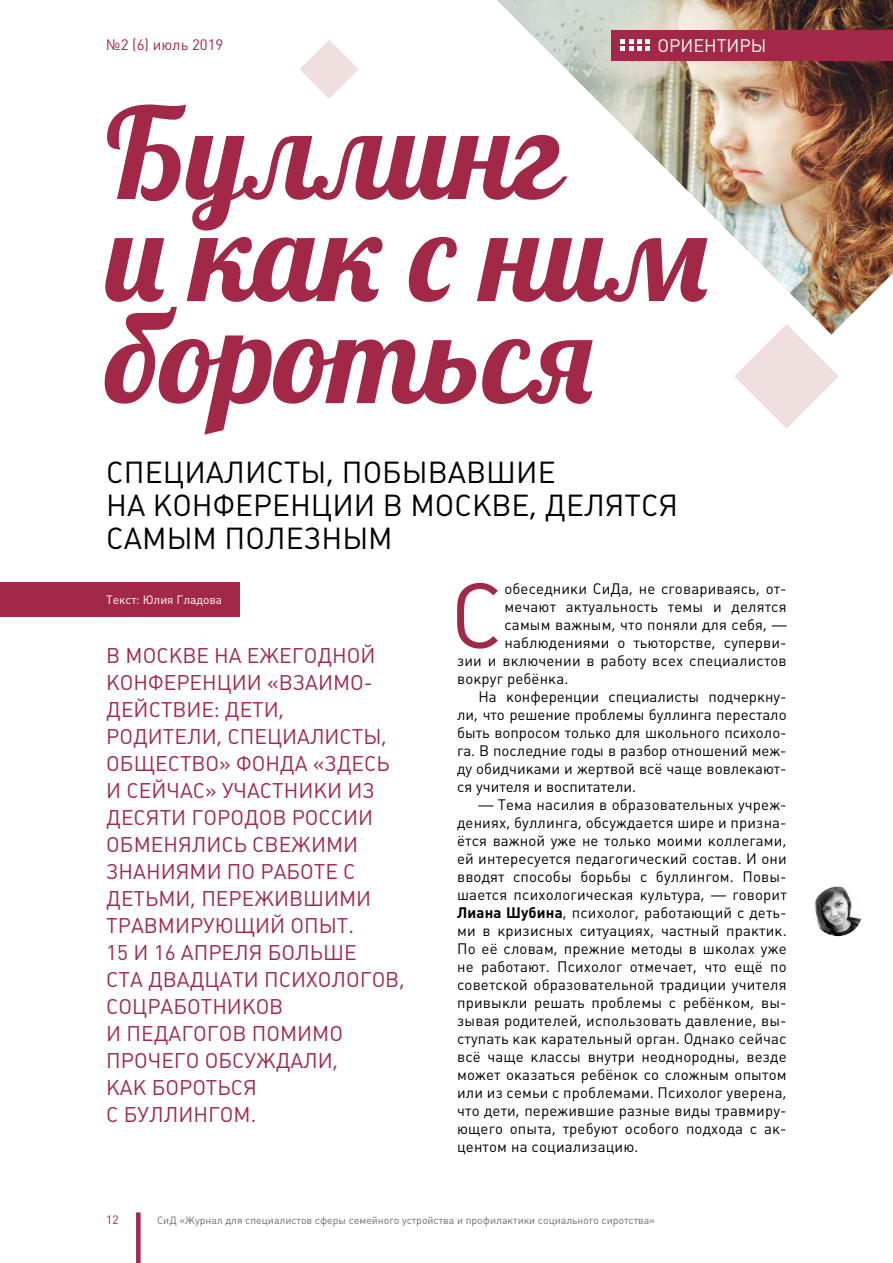
<style>
.page{position:relative;width:893px;height:1263px;background:#fff}
.page>*{position:absolute;margin:0;border:0;box-sizing:border-box;transform-origin:0 0}
.t1{font:126px/102px "Lobster";color:#a22848}
.t2{font:90.9px "Plumb";color:#a22848}
.t3{font:30px/33px "Plumb";color:#000}
.t4{font:21px/27px "Plumb";color:#a22848}
.t5{font:18px "Plumb";color:#fff}
.t6{font:15px/18px "Plumb";letter-spacing:.01em;color:#000;text-align:justify}
.t7{font:15px "Plumb";color:#a22848}
.t8{font:12px "Plumb";color:#fff}
.t9{font:12px "Plumb";color:#a22848}
.t10{font:10.5px "Plumb";color:#6d6e71}
.s1{font-weight:700}
</style>
<div class="page">
<svg style="left:734px;top:335px;width:105px;height:94px"></svg>
<svg style="left:300px;top:40px;width:59px;height:59px"></svg>
<div style="left:0;top:583px;width:240px;height:34px;background:#a22848"></div>
<img style="left:813px;top:887px;width:49px;height:49px;border-radius:25px">
<img style="left:497px;top:0;width:396px;height:335px">
<div style="left:611px;top:30px;width:282px;height:30px;background:#a22848"></div>
<div style="left:136px;top:1212px;width:5px;height:51px;background:#a22848"></div>
<svg style="left:620px;top:39px;width:30px;height:12px"></svg>
<p class="t7" style="left:106px;top:37px;width:119px">№2 (6) июль 2019</p>
<p class="t5" style="left:657px;top:35px;width:110px">ОРИЕНТИРЫ</p>
<h1 class="t1" style="left:106px;top:116px;width:607px">Буллинг<br>и как с ним бороться</h1>
<h3 class="t3" style="left:106px;top:456px;width:573px">СПЕЦИАЛИСТЫ, ПОБЫВАВШИЕ<br>НА КОНФЕРЕНЦИИ В МОСКВЕ, ДЕЛЯТСЯ<br>САМЫМ ПОЛЕЗНЫМ</h3>
<p class="t8" style="left:106px;top:593px;width:117px">Текст: Юлия Гладова</p>
<p class="t4" style="left:106px;top:642px;width:300px">В МОСКВЕ НА ЕЖЕГОДНОЙ<br>КОНФЕРЕНЦИИ «ВЗАИМО-<br>ДЕЙСТВИЕ: ДЕТИ,<br>РОДИТЕЛИ, СПЕЦИАЛИСТЫ,<br>ОБЩЕСТВО» ФОНДА «ЗДЕСЬ<br>И СЕЙЧАС» УЧАСТНИКИ ИЗ<br>ДЕСЯТИ ГОРОДОВ РОССИИ<br>ОБМЕНЯЛИСЬ СВЕЖИМИ<br>ЗНАНИЯМИ ПО РАБОТЕ С<br>ДЕТЬМИ, ПЕРЕЖИВШИМИ<br>ТРАВМИРУЮЩИЙ ОПЫТ.<br>15 И 16 АПРЕЛЯ БОЛЬШЕ<br>СТА ДВАДЦАТИ ПСИХОЛОГОВ,<br>СОЦРАБОТНИКОВ<br>И ПЕДАГОГОВ ПОМИМО<br>ПРОЧЕГО ОБСУЖДАЛИ,<br>КАК БОРОТЬСЯ<br>С БУЛЛИНГОМ.</p>
<h2 class="t2" style="left:450px;top:564px;width:55px">С</h2>
<p class="t6" style="left:504px;top:580px;width:284px">обеседники СиДа, не сговариваясь, от-</p>
<p class="t6" style="left:504px;top:598px;width:284px">мечают актуальность темы и делятся</p>
<p class="t6" style="left:504px;top:616px;width:284px">самым важным, что поняли для себя, —</p>
<p class="t6" style="left:504px;top:634px;width:284px">наблюдениями о тьюторстве, суперви-</p>
<p class="t6" style="left:457px;top:652px;width:331px">зии и включении в работу всех специалистов</p>
<p class="t6" style="left:457px;top:670px;width:113px">вокруг ребёнка.</p>
<p class="t6" style="left:478px;top:688px;width:310px">На конференции специалисты подчеркну-</p>
<p class="t6" style="left:457px;top:706px;width:331px">ли, что решение проблемы буллинга перестало</p>
<p class="t6" style="left:457px;top:724px;width:331px">быть вопросом только для школьного психоло-</p>
<p class="t6" style="left:457px;top:742px;width:331px">га. В последние годы в разбор отношений меж-</p>
<p class="t6" style="left:457px;top:760px;width:331px">ду обидчиками и жертвой всё чаще вовлекают-</p>
<p class="t6" style="left:457px;top:778px;width:181px">ся учителя и воспитатели.</p>
<p class="t6" style="left:457px;top:796px;width:331px;text-indent:21px">— Тема насилия в образовательных учреж&shy;дениях, буллинга, обсуждается шире и призна&shy;ётся важной уже не только моими коллегами, ей интересуется педагогический состав. И они вводят способы борьбы с буллингом. Повы&shy;шается психологическая культура, — говорит <span class="s1">Лиана Шубина</span>, психолог, работающий с деть&shy;ми в кризисных ситуациях, частный практик.<br>По её словам, прежние методы в школах уже не работают. Психолог отмечает, что ещё по советской образовательной традиции учителя привыкли решать проблемы с ребёнком, вы&shy;зывая родителей, использовать давление, вы&shy;ступать как карательный орган. Однако сейчас всё чаще классы внутри неоднородны, везде может оказаться ребёнок со сложным опытом или из семьи с проблемами. Психолог уверена, что дети, пережившие разные виды травмиру&shy;ющего опыта, требуют особого подхода с ак&shy;центом на социализацию.</p>
<p class="t9" style="left:106px;top:1213px;width:14px">12</p>
<p class="t10" style="left:157px;top:1214px;width:499px">СиД «Журнал для специалистов сферы семейного устройства и профилактики социального сиротства»</p>
</div>
